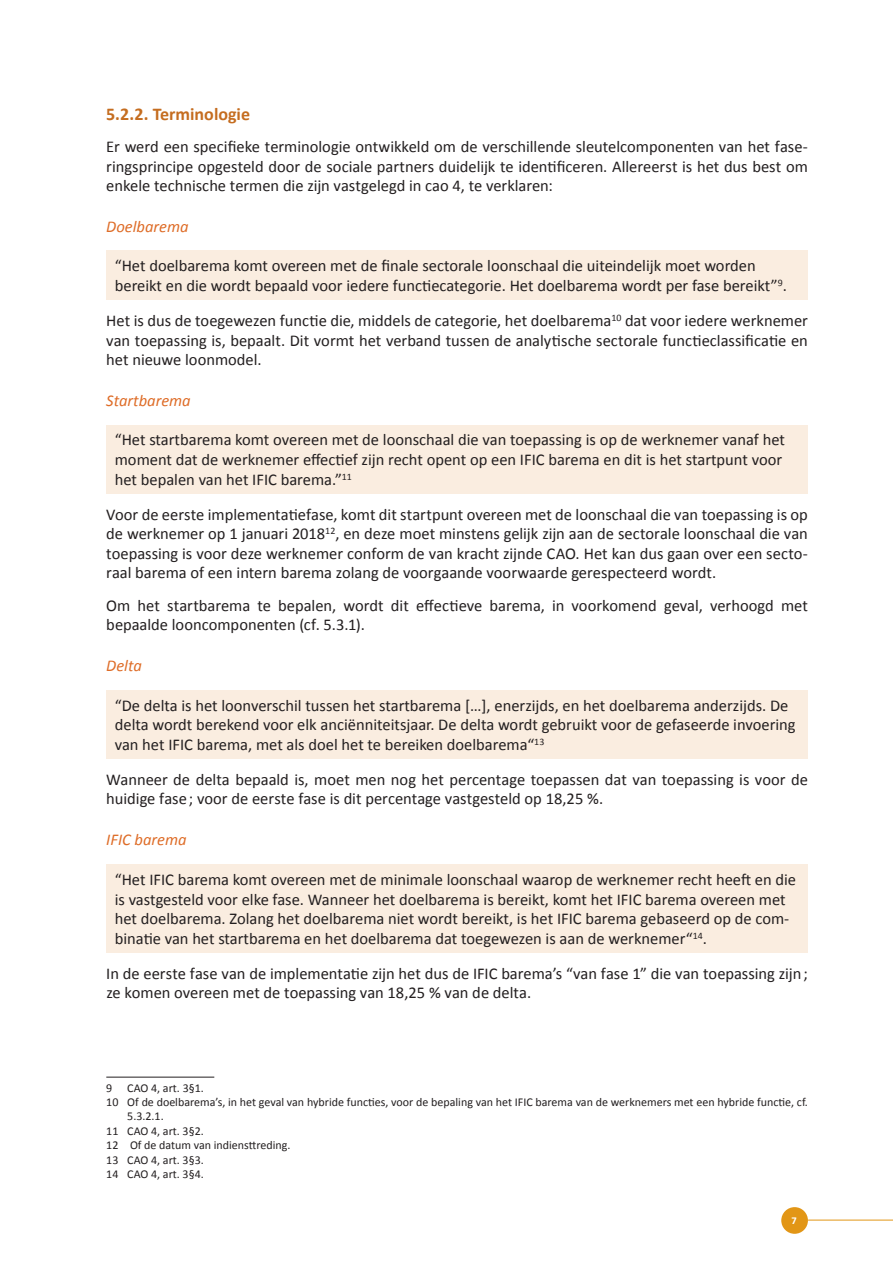
<style>
.page{position:relative;width:893px;height:1263px;background:#fff}
.page>*{position:absolute;margin:0;border:0;box-sizing:border-box;transform-origin:0 0}
.t1{font:700 18px "Calibri";color:#c56d20}
.t2{font:16.5px/19.5px "Calibri";color:#231f20}
.t3{font:italic 16.5px "Calibri";color:#de6c27}
.t4{font:12px "Calibri";color:#231f20}
.t5{font:700 10.5px "Calibri";color:#fff}
</style>
<div class="page">
<hr style="left:808px;top:1220px;width:85px;height:1px;background:#e29616">
<div style="left:781px;top:1207px;width:27px;height:27px;background:#e29616;border-radius:50%"></div>
<div style="left:106px;top:251px;width:702px;height:49px;background:#faede0"></div>
<div style="left:106px;top:425px;width:702px;height:69px;background:#faede0"></div>
<div style="left:106px;top:690px;width:702px;height:69px;background:#faede0"></div>
<div style="left:106px;top:864px;width:702px;height:89px;background:#faede0"></div>
<hr style="left:106px;top:1077px;width:108px;height:1px;background:#231f20">
<p class="t1" style="left:106px;top:102px;width:145px">5.2.2. Terminologie</p>
<p class="t2" style="left:106px;top:136px;width:703px;text-align:justify">Er werd een specifieke terminologie ontwikkeld om de verschillende sleutelcomponenten van het fase&shy;ringsprincipe opgesteld door de sociale partners duidelijk te identificeren. Allereerst is het dus best om enkele technische termen die zijn vastgelegd in cao 4, te verklaren:</p>
<p class="t3" style="left:106px;top:216px;width:84px">Doelbarema</p>
<p class="t2" style="left:115px;top:255px;width:674px">“Het doelbarema komt overeen met de finale sectorale loonschaal die uiteindelijk moet worden bereikt en die wordt bepaald voor iedere functiecategorie. Het doelbarema wordt per fase bereikt”<sup>9</sup>.</p>
<p class="t2" style="left:106px;top:310px;width:703px;text-align:justify">Het is dus de toegewezen functie die, middels de categorie, het doelbarema<sup>10</sup> dat voor iedere werknemer van toepassing is, bepaalt. Dit vormt het verband tussen de analytische sectorale functieclassificatie en het nieuwe loonmodel.</p>
<p class="t3" style="left:106px;top:390px;width:86px">Startbarema</p>
<p class="t2" style="left:115px;top:429px;width:672px">“Het startbarema komt overeen met de loonschaal die van toepassing is op de werknemer vanaf het moment dat de werknemer effectief zijn recht opent op een IFIC barema en dit is het startpunt voor het bepalen van het IFIC barema.”<sup>11</sup></p>
<p class="t2" style="left:106px;top:504px;width:703px;text-align:justify">Voor de eerste implementatiefase, komt dit startpunt overeen met de loonschaal die van toepassing is op de werknemer op 1 januari 2018<sup>12</sup>, en deze moet minstens gelijk zijn aan de sectorale loonschaal die van toepassing is voor deze werknemer conform de van kracht zijnde CAO. Het kan dus gaan over een secto&shy;raal barema of een intern barema zolang de voorgaande voorwaarde gerespecteerd wordt.</p>
<p class="t2" style="left:106px;top:595px;width:703px">Om het startbarema te bepalen, wordt dit effectieve barema, in voorkomend geval, verhoogd met bepaalde looncomponenten (cf. 5.3.1).</p>
<p class="t3" style="left:106px;top:655px;width:37px">Delta</p>
<p class="t2" style="left:115px;top:694px;width:682px">“De delta is het loonverschil tussen het startbarema […], enerzijds, en het doelbarema anderzijds. De delta wordt berekend voor elk anciënniteitsjaar. De delta wordt gebruikt voor de gefaseerde invoering van het IFIC barema, met als doel het te bereiken doelbarema“<sup>13</sup></p>
<p class="t2" style="left:106px;top:769px;width:703px">Wanneer de delta bepaald is, moet men nog het percentage toepassen dat van toepassing is voor de huidige fase ; voor de eerste fase is dit percentage vastgesteld op 18,25 %.</p>
<p class="t3" style="left:106px;top:829px;width:82px">IFIC barema</p>
<p class="t2" style="left:115px;top:869px;width:683px">“Het IFIC barema komt overeen met de minimale loonschaal waarop de werknemer recht heeft en die is vastgesteld voor elke fase. Wanneer het doelbarema is bereikt, komt het IFIC barema overeen met het doelbarema. Zolang het doelbarema niet wordt bereikt, is het IFIC barema gebaseerd op de com&shy;binatie van het startbarema en het doelbarema dat toegewezen is aan de werknemer“<sup>14</sup>.</p>
<p class="t2" style="left:106px;top:963px;width:703px">In de eerste fase van de implementatie zijn het dus de IFIC barema’s “van fase 1” die van toepassing zijn; ze komen overeen met de toepassing van 18,25 % van de delta.</p>
<p class="t4" style="left:106px;top:1080px;width:99px">9 CAO 4, art. 3§1.</p>
<p class="t4" style="left:106px;top:1094px;width:703px">10 Of de doelbarema’s, in het geval van hybride functies, voor de bepaling van het IFIC barema van de werknemers met een hybride functie, cf.</p>
<p class="t4" style="left:127px;top:1109px;width:38px">5.3.2.1.</p>
<p class="t4" style="left:106px;top:1123px;width:99px">11 CAO 4, art. 3§2.</p>
<p class="t4" style="left:106px;top:1138px;width:186px">12 Of de datum van indiensttreding.</p>
<p class="t4" style="left:106px;top:1152px;width:99px">13 CAO 4, art. 3§3.</p>
<p class="t4" style="left:106px;top:1166px;width:99px">14 CAO 4, art. 3§4.</p>
<p class="t5" style="left:791px;top:1214px;width:7px">7</p>
</div>
